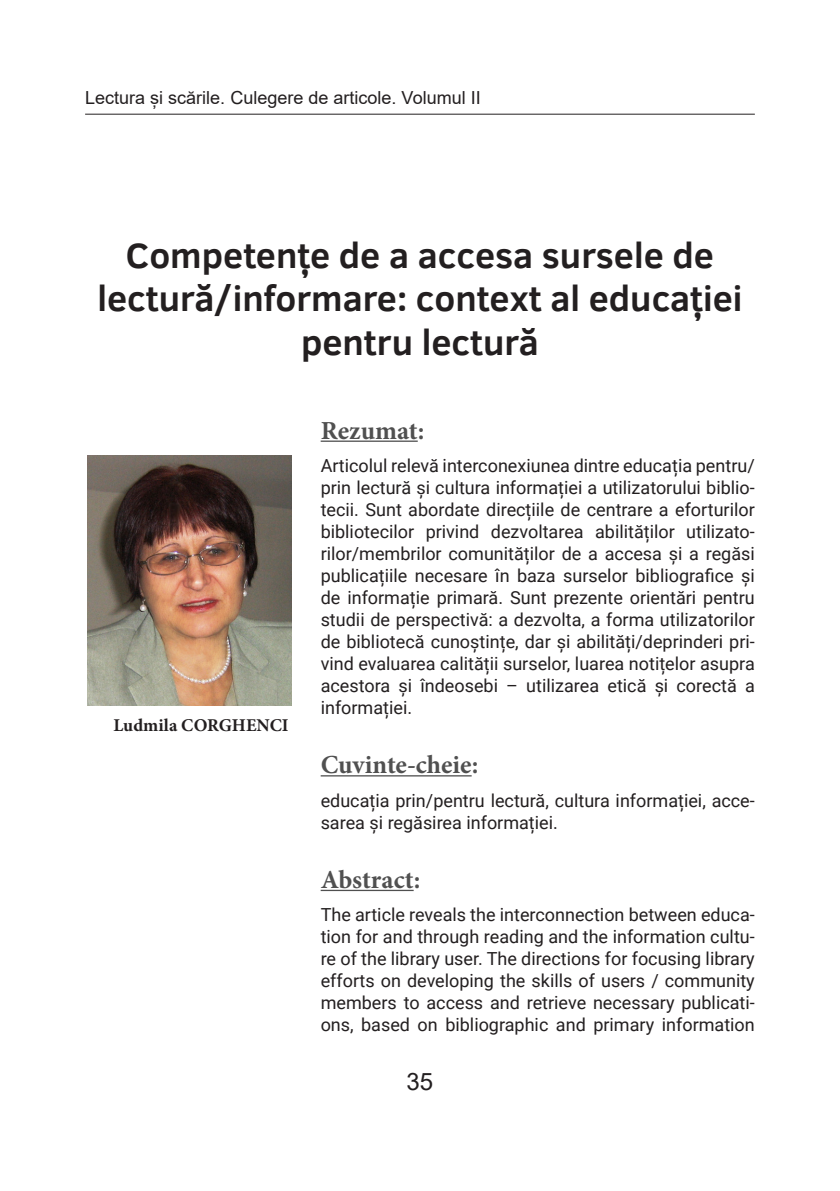
<style>
.page{position:relative;width:840px;height:1191px;background:#fff}
.page>*{position:absolute;margin:0;border:0;box-sizing:border-box;transform-origin:0 0}
.t1{font:700 36px/43.2px "Clear Sans";color:#231f20;text-align:center}
.t2{font:700 26px "Minion Pro";color:#505050}
.t3{font:24px "Arial";color:#231f20}
.t4{font:18px/22px "Roboto";color:#231f20;text-align:justify}
.t5{font:18px "Arial";color:#231f20}
.t6{font:700 18px "Minion Pro";color:#231f20}
</style>
<div class="page">
<hr style="left:85px;top:114px;width:669px;height:1px;background:#231f20">
<hr style="left:320px;top:440px;width:97px;height:2px;background:#505050">
<hr style="left:320px;top:775px;width:151px;height:1px;background:#505050">
<hr style="left:320px;top:889px;width:93px;height:2px;background:#505050">
<img style="left:88px;top:456px;width:204px;height:249px">
<p class="t5" style="left:85px;top:86px;width:397px">Lectura și scările. Culegere de articole. Volumul II</p>
<h1 class="t1" style="left:97px;top:233px;width:646px">Competențe de a accesa sursele de lectură/informare: context al educației pentru lectură</h1>
<p class="t6" style="left:113px;top:712px;width:176px">Ludmila CORGHENCI</p>
<h2 class="t2" style="left:320px;top:412px;width:105px">Rezumat:</h2>
<p class="t4" style="left:320px;top:454px;width:435px">Articolul relevă interconexiunea dintre educația pentru/ prin lectură și cultura informației a utilizatorului biblio&shy;tecii. Sunt abordate direcțiile de centrare a eforturilor bibliotecilor privind dezvoltarea abilităților utilizato&shy;rilor/membrilor comunităților de a accesa și a regăsi publicațiile necesare în baza surselor bibliografice și de informație primară. Sunt prezente orientări pentru studii de perspectivă: a dezvolta, a forma utilizatorilor de bibliotecă cunoștințe, dar și abilități/deprinderi pri&shy;vind evaluarea calității surselor, luarea notițelor asupra acestora și îndeosebi – utilizarea etică și corectă a informației.</p>
<h2 class="t2" style="left:320px;top:746px;width:159px">Cuvinte-cheie:</h2>
<p class="t4" style="left:320px;top:788px;width:435px">educația prin/pentru lectură, cultura informației, acce&shy;sarea și regăsirea informației.</p>
<h2 class="t2" style="left:320px;top:861px;width:101px">Abstract:</h2>
<p class="t4" style="left:320px;top:903px;width:435px">The article reveals the interconnection between educa&shy;tion for and through reading and the information cultu&shy;re of the library user. The directions for focusing library efforts on developing the skills of users / community members to access and retrieve necessary publicati&shy;ons, based on bibliographic and primary information</p>
<h3 class="t3" style="left:406px;top:1065px;width:28px">35</h3>
</div>
